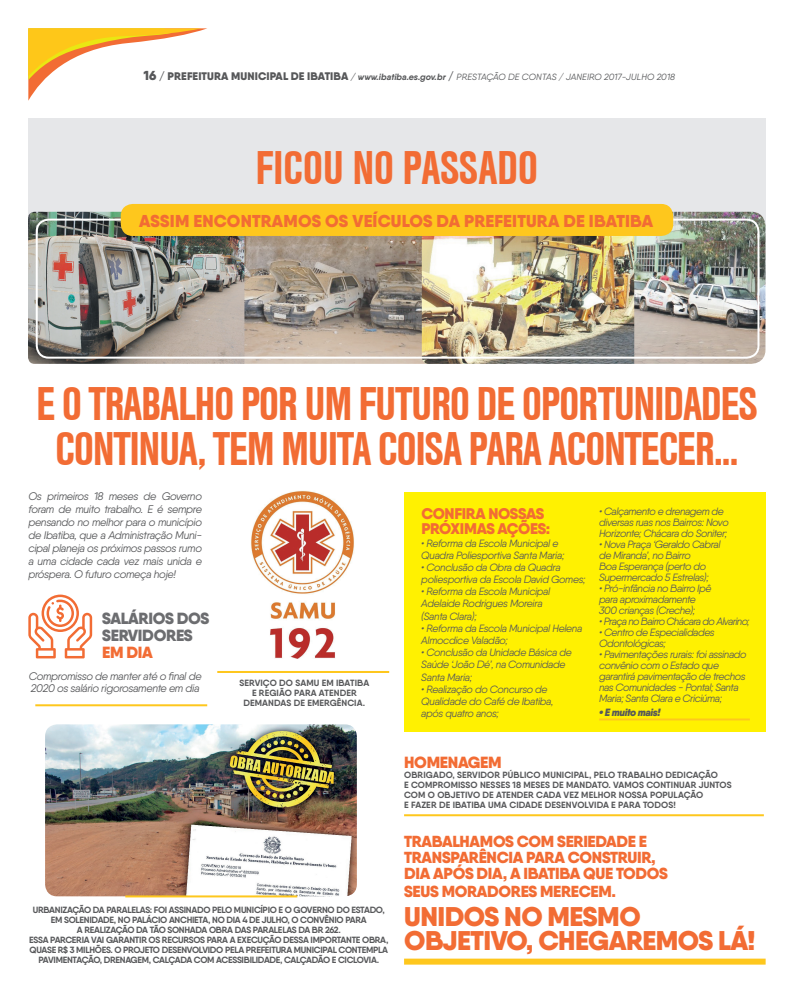
<style>
.page{position:relative;width:794px;height:993px;background:#fff}
.page>*{position:absolute;margin:0;border:0;box-sizing:border-box;transform-origin:0 0}
.t1{font:700 condensed 49px/45.3px "Nimbus San T";letter-spacing:-.03em;color:#f26c34;text-align:center}
.t2{font:700 condensed 49px "Nimbus San T";letter-spacing:-.01em;color:#f26c34}
.t3{font:900 27px/24px "Qanelas";letter-spacing:-.02em;color:#f26c34}
.t4{font:900 17.2px "Qanelas";letter-spacing:.01em;color:#f26c34}
.t5{font:900 16.1px/17px "Qanelas";letter-spacing:-.02em;color:#6c6d70}
.t6{font:900 16.1px "Qanelas";letter-spacing:-.02em;color:#f26c34}
.t7{font:900 16px/16px "Qanelas";letter-spacing:-.02em;color:#f26c34}
.t8{font:900 15.4px/15.3px "Qanelas";letter-spacing:-.02em;color:#f26c34}
.t9{font:italic 11px/13px "Qanelas";letter-spacing:-.03em;color:#57585a;text-align:justify}
.t10{font:italic 10.5px/11px "Qanelas";letter-spacing:-.04em;color:#57585a}
.t11{font:italic 10.5px "Qanelas";letter-spacing:-.06em;color:#57585a}
.t12{font:italic 900 10.5px "Qanelas";letter-spacing:-.04em;color:#57585a}
.t13{font:700 9px/10px "Qanelas";letter-spacing:-.03em;color:#57585a;text-align:center}
.t14{font:700 9px/10px "Qanelas";letter-spacing:.01em;color:#57585a;text-align:center}
.t15{font:italic 9px "Qanelas";letter-spacing:.005em;color:#57585a}
.s1{font-weight:900;font-style:normal;font-size:13px}
.s2{font-weight:900;font-style:normal;font-size:11px}
.s3{font-weight:700}
</style>
<div class="page">
<svg style="left:28px;top:28px;width:179px;height:73px"></svg>
<div style="left:28px;top:118px;width:737px;height:164px;background:#e6e7e9"></div>
<div style="left:404px;top:491px;width:361px;height:240px;background:#fff101"></div>
<div style="left:404px;top:958px;width:361px;height:6px;background:#fec71d"></div>
<img style="left:634px;top:212px;width:131px;height:152px">
<img style="left:244px;top:236px;width:178px;height:128px">
<img style="left:422px;top:236px;width:212px;height:128px">
<img style="left:28px;top:212px;width:216px;height:152px">
<div style="left:36px;top:218px;width:723px;height:140px;border:2px solid #fff;border-radius:12px"></div>
<div style="left:121px;top:204px;width:552px;height:32px;background:#fec71d;border-radius:12px"></div>
<img style="left:251px;top:491px;width:103px;height:167px">
<hr style="left:217px;top:670px;width:172px;height:2px;background:#fec71d">
<hr style="left:404px;top:814px;width:360px;height:2px;background:#fec71d">
<hr style="left:599px;top:718px;width:151px;height:2px;background:#fec71d">
<img style="left:45px;top:724px;width:312px;height:172px">
<hr style="left:125px;top:895px;width:172px;height:2px;background:#fec71d">
<hr style="left:35px;top:704px;width:172px;height:2px;background:#fec71d">
<svg style="left:28px;top:594px;width:64px;height:64px"></svg>
<p class="t15" style="left:144px;top:71px;width:533px"><span class="s1">16</span> <span class="s2">/ PREFEITURA MUNICIPAL DE IBATIBA</span> <span class="s3">/ www.ibatiba.es.gov.br</span> <span class="s2">/</span> PRESTAÇÃO DE CONTAS / JANEIRO 2017-JULHO 2018</p>
<h1 class="t2" style="left:256px;top:140px;width:284px">FICOU NO PASSADO</h1>
<h3 class="t4" style="left:139px;top:210px;width:515px">ASSIM ENCONTRAMOS OS VEÍCULOS DA PREFEITURA DE IBATIBA</h3>
<h1 class="t1" style="left:36px;top:381px;width:723px">E O TRABALHO POR UM FUTURO DE OPORTUNIDADES<br>CONTINUA, TEM MUITA COISA PARA ACONTECER...</h1>
<p class="t9" style="left:28px;top:489px;width:175px">Os primeiros 18 meses de Governo foram de muito trabalho. E é sempre pensando no melhor para o município de Ibatiba, que a Administração Muni&shy;cipal planeja os próximos passos rumo a uma cidade cada vez mais unida e próspera. O futuro começa hoje!</p>
<h3 class="t5" style="left:102px;top:609px;width:109px">SALÁRIOS DOS<br>SERVIDORES</h3>
<h3 class="t6" style="left:102px;top:641px;width:52px">EM DIA</h3>
<p class="t9" style="left:29px;top:669px;width:174px;line-height:12px">Compromisso de manter até o final de<br>2020 os salário rigorosamente em dia</p>
<p class="t14" style="left:239px;top:677px;width:131px">SERVIÇO DO SAMU EM IBATIBA<br>E REGIÃO PARA ATENDER<br>DEMANDAS DE EMERGÊNCIA.</p>
<p class="t13" style="left:29px;top:904px;width:361px">URBANIZAÇÃO DA PARALELAS: FOI ASSINADO PELO MUNICÍPIO E O GOVERNO DO ESTADO, EM SOLENIDADE, NO PALÁCIO ANCHIETA, NO DIA 4 DE JULHO, O CONVÊNIO PARA<br>A REALIZAÇÃO DA TÃO SONHADA OBRA DAS PARALELAS DA BR 262.<br>ESSA PARCERIA VAI GARANTIR OS RECURSOS PARA A EXECUÇÃO DESSA IMPORTANTE OBRA, QUASE R$ 3 MILHÕES. O PROJETO DESENVOLVIDO PELA PREFEITURA MUNICIPAL CONTEMPLA PAVIMENTAÇÃO, DRENAGEM, CALÇADA COM ACESSIBILIDADE, CALÇADÃO E CICLOVIA.</p>
<h3 class="t8" style="left:421px;top:505px;width:130px">CONFIRA NOSSAS<br>PRÓXIMAS AÇÕES:</h3>
<p class="t10" style="left:421px;top:536px;width:145px;line-height:12.2px">• Reforma da Escola Municipal e<br>Quadra Poliesportiva Santa Maria;</p>
<p class="t10" style="left:421px;top:561px;width:166px;line-height:12.2px">• Conclusão da Obra da Quadra poliesportiva da Escola David Gomes;</p>
<p class="t10" style="left:421px;top:585px;width:131px;line-height:12.2px">• Reforma da Escola Municipal<br>Adelaide Rodrigues Moreira (Santa Clara);</p>
<p class="t10" style="left:421px;top:621px;width:162px;line-height:12.2px">• Reforma da Escola Municipal Helena<br>Almocdice Valadão;</p>
<p class="t10" style="left:421px;top:646px;width:152px;line-height:12.2px">• Conclusão da Unidade Básica de<br>Saúde ‘João Dé’, na Comunidade<br>Santa Maria;</p>
<p class="t10" style="left:421px;top:682px;width:134px;line-height:11.9px">• Realização do Concurso de<br>Qualidade do Café de Ibatiba, após quatro anos;</p>
<p class="t10" style="left:599px;top:505px;width:131px">• Calçamento e drenagem de diversas ruas nos Bairros: Novo<br>Horizonte; Chácara do Soniter;</p>
<p class="t10" style="left:599px;top:538px;width:123px">• Nova Praça ‘Geraldo Cabral de Miranda’, no Bairro<br>Boa Esperança (perto do<br>Supermercado 5 Estrelas);</p>
<p class="t10" style="left:599px;top:582px;width:114px">• Pró-infância no Bairro Ipê para aproximadamente<br>300 crianças (Creche);</p>
<p class="t11" style="left:599px;top:615px;width:152px">• Praça no Bairro Chácara do Alvarino;</p>
<p class="t10" style="left:599px;top:626px;width:117px">• Centro de Especialidades<br>Odontológicas;</p>
<p class="t10" style="left:599px;top:648px;width:149px">• Pavimentações rurais: foi assinado convênio com o Estado que garantirá pavimentação de trechos nas Comunidades - Pontal; Santa<br>Maria; Santa Clara e Criciúma;</p>
<p class="t12" style="left:599px;top:705px;width:63px">• E muito mais!</p>
<h3 class="t6" style="left:404px;top:752px;width:99px">HOMENAGEM</h3>
<p class="t14" style="left:404px;top:769px;width:329px;text-align:left">OBRIGADO, SERVIDOR PÚBLICO MUNICIPAL, PELO TRABALHO DEDICAÇÃO<br>E COMPROMISSO NESSES 18 MESES DE MANDATO. VAMOS CONTINUAR JUNTOS COM O OBJETIVO DE ATENDER CADA VEZ MELHOR NOSSA POPULAÇÃO<br>E FAZER DE IBATIBA UMA CIDADE DESENVOLVIDA E PARA TODOS!</p>
<h3 class="t7" style="left:404px;top:832px;width:265px">TRABALHAMOS COM SERIEDADE E<br>TRANSPARÊNCIA PARA CONSTRUIR,<br>DIA APÓS DIA, A IBATIBA QUE TODOS</h3>
<h3 class="t7" style="left:404px;top:882px;width:213px">SEUS MORADORES MERECEM.</h3>
<h2 class="t3" style="left:404px;top:904px;width:353px">UNIDOS NO MESMO<br>OBJETIVO, CHEGAREMOS LÁ!</h2>
</div>
